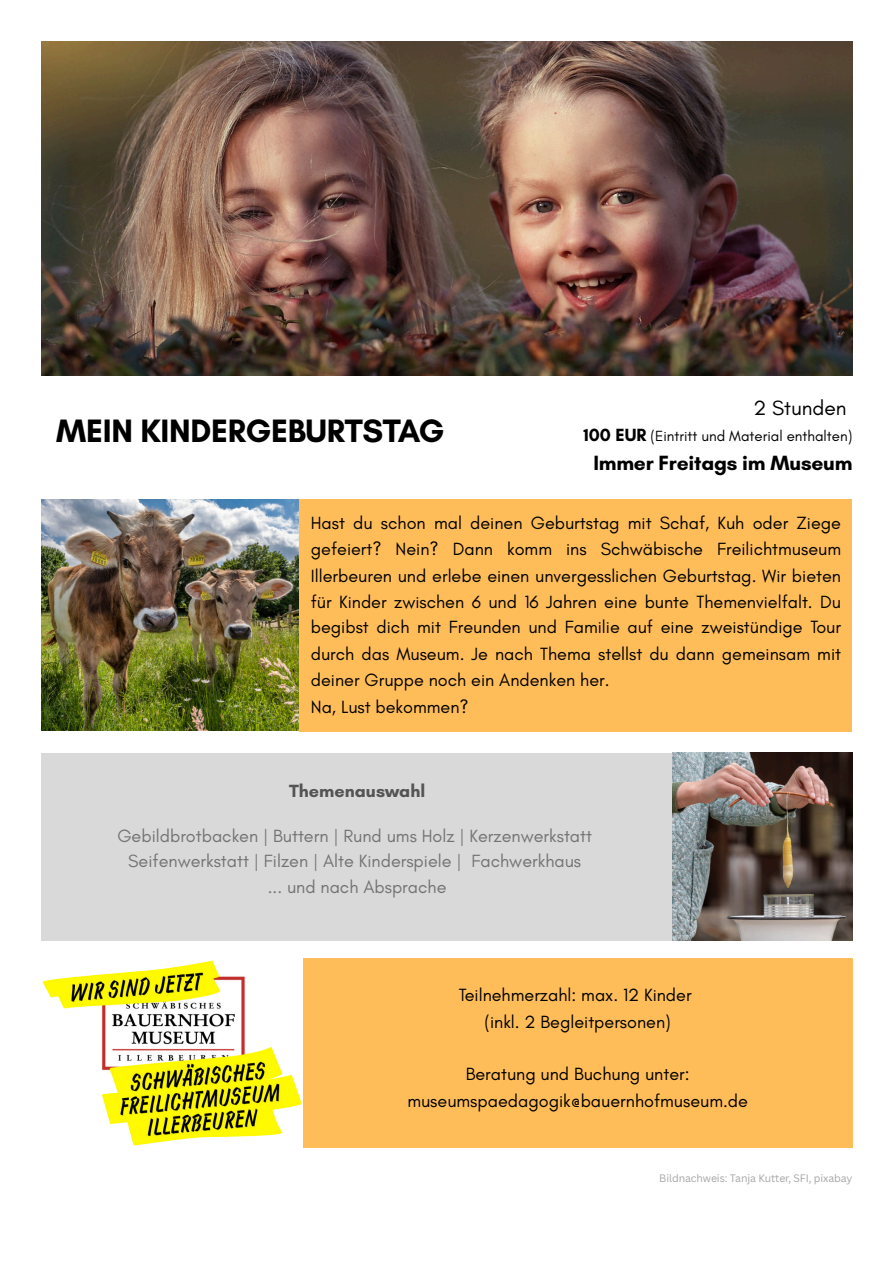
<style>
.page{position:relative;width:894px;height:1263px;background:#fff}
.page>*{position:absolute;margin:0;border:0;box-sizing:border-box;transform-origin:0 0}
.t1{font:700 33px "Glacial Indifference";letter-spacing:-.01em;color:#000}
.t2{font:700 21px "Glacial Indifference";letter-spacing:-.01em;color:#000}
.t3{font:21px "Glacial Indifference";color:#000}
.t4{font:18px/26.4px "Glacial Indifference";color:#000;text-align:center}
.t5{font:18px/26px "Glacial Indifference";color:#737373;text-align:center}
.t6{font:700 18px "Glacial Indifference";color:#545454}
.t7{font:15px "Glacial Indifference";color:#000}
.t8{font:10.5px "Canva Sans";letter-spacing:-.01em;color:#a6a6a6}
.s1{font-weight:700;font-size:18px}
</style>
<div class="page">
<img style="left:42px;top:42px;width:810px;height:334px">
<img style="left:42px;top:499px;width:257px;height:231px">
<div style="left:299px;top:499px;width:553px;height:233px;background:#ffbd59"></div>
<div style="left:42px;top:753px;width:630px;height:187px;background:#d9d9d9"></div>
<img style="left:672px;top:753px;width:180px;height:187px">
<img style="left:42px;top:960px;width:260px;height:186px">
<div style="left:303px;top:958px;width:549px;height:189px;background:#ffbd59"></div>
<p class="t3" style="left:753px;top:396px;width:94px">2 Stunden</p>
<p class="t7" style="left:583px;top:428px;width:270px"><span class="s1">100 EUR</span> (Eintritt und Material enthalten)</p>
<p class="t2" style="left:593px;top:450px;width:260px">Immer Freitags im Museum</p>
<p class="t4" style="left:311px;top:510px;width:531px;text-align:left">Hast du schon mal deinen Geburtstag mit Schaf, Kuh oder Ziege gefeiert? Nein? Dann komm ins Schwäbische Freilichtmuseum Illerbeuren und erlebe einen unvergesslichen Geburtstag. Wir bieten für Kinder zwischen 6 und 16 Jahren eine bunte Themenvielfalt. Du begibst dich mit Freunden und Familie auf eine zweistündige Tour durch das Museum. Je nach Thema stellst du dann gemeinsam mit deiner Gruppe noch ein Andenken her.<br>Na, Lust bekommen?</p>
<h1 class="t1" style="left:56px;top:411px;width:389px">MEIN KINDERGEBURTSTAG</h1>
<p class="t6" style="left:289px;top:779px;width:138px">Themenauswahl</p>
<p class="t5" style="left:117px;top:823px;width:476px">Gebildbrotbacken | Buttern | Rund ums Holz | Kerzenwerkstatt<br>Seifenwerkstatt | Filzen | Alte Kinderspiele | Fachwerkhaus<br>... und nach Absprache</p>
<p class="t4" style="left:458px;top:982px;width:234px;line-height:27px">Teilnehmerzahl: max. 12 Kinder (inkl. 2 Begleitpersonen)</p>
<p class="t4" style="left:407px;top:1061px;width:342px;line-height:27px">Beratung und Buchung unter: museumspaedagogik@bauernhofmuseum.de</p>
<p class="t8" style="left:659px;top:1172px;width:194px">Bildnachweis: Tanja Kutter, SFI, pixabay</p>
</div>
